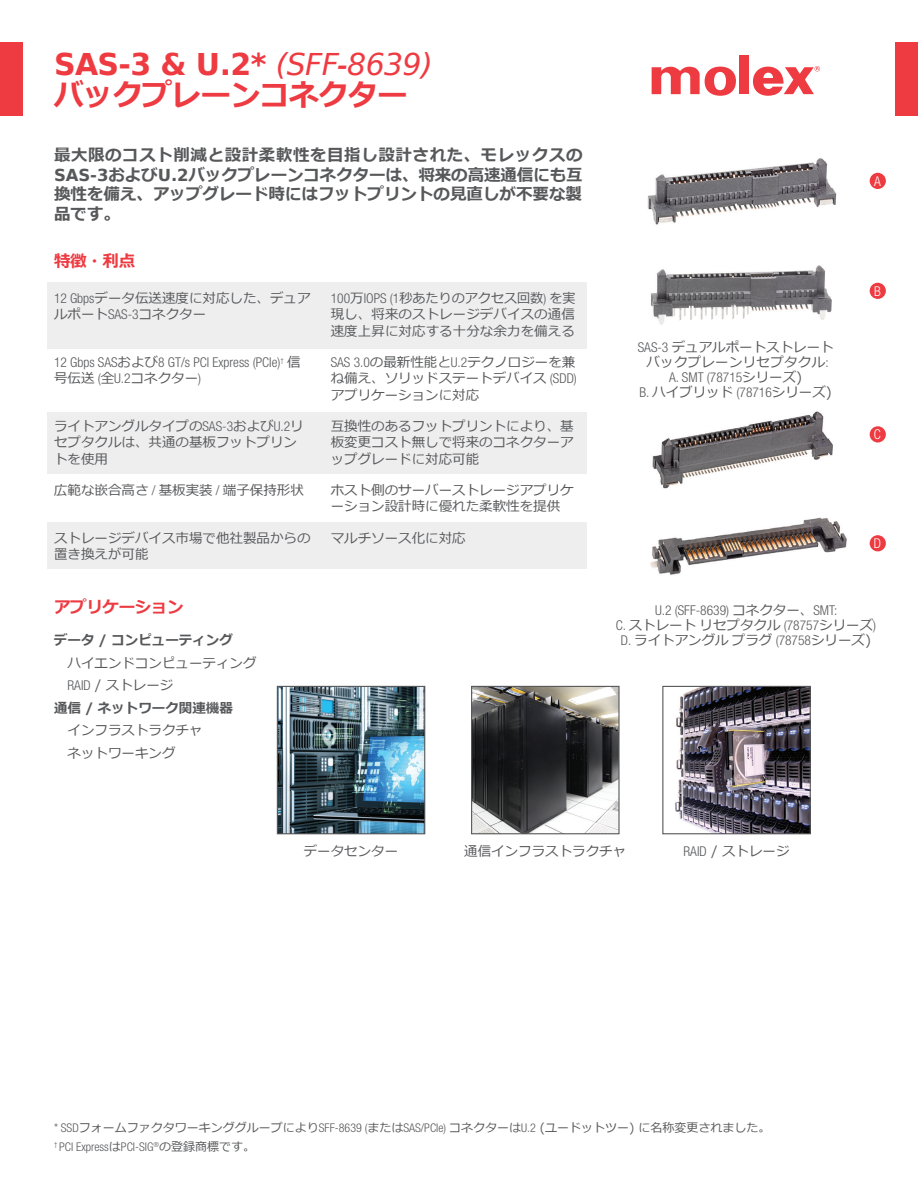
<style>
.page{position:relative;width:918px;height:1188px;background:#fff}
.page>*{position:absolute;margin:0;border:0;box-sizing:border-box;transform-origin:0 0}
.t1{font:700 30px "Bitstream Vera Sans";color:#ee3a41}
.t2{font:700 30px "Meiryo";letter-spacing:-.02em;color:#ee3a41}
.t3{font:700 16.5px/19.5px "Meiryo";color:#57585a;text-align:justify}
.t4{font:700 16.5px "Meiryo";letter-spacing:-.02em;color:#ee3a41}
.t5{font:13.5px/16.5px "Meiryo";color:#57585a}
.t6{font:300 condensed 13.5px "Helvetica Neue";color:#57585a}
.t7{font:13.5px/15px "Meiryo";letter-spacing:.02em;color:#57585a;text-align:center}
.t8{font:700 13.5px "Meiryo";color:#57585a}
.t9{font:300 condensed 13.5px "Helvetica Neue";color:#fff}
.t10{font:12px "Meiryo";color:#57585a}
.t11{font:300 condensed 12px "Helvetica Neue";color:#57585a}
.s1{font-weight:400;font-style:italic}
.s2{font-family:"Bitstream Vera Sans"}
.s3{font-family:"Helvetica Neue";font-weight:300;font-stretch:condensed}
.s4{font-family:"Meiryo";font-weight:400;font-stretch:normal}
</style>
<div class="page">
<img style="left:652px;top:411px;width:181px;height:78px">
<img style="left:650px;top:517px;width:197px;height:58px">
<img style="left:650px;top:265px;width:182px;height:60px">
<img style="left:647px;top:158px;width:190px;height:67px">
<div style="left:0;top:42px;width:23px;height:74px;background:#ee3a41"></div>
<div style="left:895px;top:42px;width:23px;height:74px;background:#ee3a41"></div>
<div style="left:47px;top:282px;width:540px;height:67px;background:#eeeeef"></div>
<div style="left:47px;top:412px;width:540px;height:62px;background:#eeeeef"></div>
<div style="left:47px;top:522px;width:540px;height:47px;background:#eeeeef"></div>
<img style="left:279px;top:688px;width:144px;height:144px">
<div style="left:277px;top:686px;width:148px;height:148px;border:1px solid #57585a"></div>
<img style="left:473px;top:688px;width:145px;height:144px">
<div style="left:471px;top:686px;width:149px;height:148px;border:1px solid #57585a"></div>
<img style="left:675px;top:688px;width:134px;height:144px">
<div style="left:662px;top:686px;width:149px;height:148px;border:1px solid #57585a"></div>
<div style="left:739px;top:56px;width:10px;height:38px;background:#ee3a41"></div>
<svg style="left:652px;top:66px;width:84px;height:30px"></svg>
<svg style="left:753px;top:66px;width:67px;height:30px"></svg>
<div style="left:870px;top:173px;width:16px;height:16px;background:#ee3a41;border-radius:50%"></div>
<div style="left:870px;top:283px;width:16px;height:16px;background:#ee3a41;border-radius:50%"></div>
<div style="left:870px;top:426px;width:16px;height:16px;background:#ee3a41;border-radius:50%"></div>
<div style="left:870px;top:535px;width:16px;height:16px;background:#ee3a41;border-radius:50%"></div>
<h1 class="t1" style="left:54px;top:47px;width:380px">SAS-3 &amp; U.2* <span class="s1">(SFF-8639)</span></h1>
<h1 class="t2" style="left:54px;top:78px;width:355px">バックプレーンコネクター</h1>
<p class="t3" style="left:54px;top:146px;width:530px">最大限のコスト削減と設計柔軟性を目指し設計された、モレックスの<span class="s2">SAS-3</span>および<span class="s2">U.2</span>バックプレーンコネクターは、将来の高速通信にも互換性を備え、アップグレード時にはフットプリントの見直しが不要な製品です。</p>
<p class="t4" style="left:54px;top:251px;width:83px">特徴・利点</p>
<p class="t5" style="left:54px;top:290px;width:258px"><span class="s3">12 Gbps</span>データ伝送速度に対応した、デュアルポート<span class="s3">SAS-3</span>コネクター</p>
<p class="t6" style="left:54px;top:354px;width:248px">12 Gbps SAS<span class="s4">および</span>8 GT/s PCI Express (PCIe)<sup>†</sup> <span class="s4">信</span></p>
<p class="t5" style="left:54px;top:370px;width:149px">号伝送 <span class="s3">(</span>全<span class="s3">U.2</span>コネクター<span class="s3">)</span></p>
<p class="t5" style="left:54px;top:418px;width:251px">ライトアングルタイプの<span class="s3">SAS-3</span>および<span class="s3">U.2</span>リセプタクルは、共通の基板フットプリントを使用</p>
<p class="t5" style="left:54px;top:482px;width:251px">広範な嵌合高さ <span class="s3">/</span> 基板実装 <span class="s3">/</span> 端子保持形状</p>
<p class="t5" style="left:54px;top:530px;width:258px">ストレージデバイス市場で他社製品からの置き換えが可能</p>
<p class="t4" style="left:54px;top:598px;width:131px">アプリケーション</p>
<p class="t8" style="left:54px;top:632px;width:180px">データ / コンピューティング</p>
<p class="t5" style="left:68px;top:655px;width:190px">ハイエンドコンピューティング</p>
<p class="t5" style="left:68px;top:677px;width:107px"><span class="s3">RAID</span> / ストレージ</p>
<p class="t8" style="left:54px;top:700px;width:180px">通信 / ネットワーク関連機器</p>
<p class="t5" style="left:68px;top:719px;width:136px;line-height:22.5px">インフラストラクチャネットワーキング</p>
<p class="t5" style="left:331px;top:290px;width:246px;text-align:justify"><span class="s3">100</span>万<span class="s3">IOPS (1</span>秒あたりのアクセス回数<span class="s3">)</span> を実現し、将来のストレージデバイスの通信速度上昇に対応する十分な余力を備える</p>
<p class="t5" style="left:331px;top:354px;width:248px;text-align:justify"><span class="s3">SAS 3.0</span>の最新性能と<span class="s3">U.2</span>テクノロジーを兼ね備え、ソリッドステートデバイス <span class="s3">(SDD)</span>アプリケーションに対応</p>
<p class="t5" style="left:331px;top:418px;width:244px;text-align:justify">互換性のあるフットプリントにより、基板変更コスト無しで将来のコネクターアップグレードに対応可能</p>
<p class="t5" style="left:331px;top:482px;width:244px">ホスト側のサーバーストレージアプリケーション設計時に優れた柔軟性を提供</p>
<p class="t5" style="left:331px;top:530px;width:136px">マルチソース化に対応</p>
<p class="t9" style="left:874px;top:173px;width:8px">A</p>
<p class="t7" style="left:638px;top:340px;width:197px"><span class="s3">SAS-3</span> デュアルポートストレートバックプレーンリセプタクル<span class="s3">:</span></p>
<p class="t6" style="left:669px;top:370px;width:135px">A. SMT (78715<span class="s4">シリーズ)</span></p>
<p class="t5" style="left:640px;top:384px;width:194px"><span class="s3">B.</span> ハイブリッド <span class="s3">(78716</span>シリーズ)</p>
<p class="t9" style="left:874px;top:283px;width:8px">B</p>
<p class="t9" style="left:874px;top:427px;width:9px">C</p>
<p class="t9" style="left:874px;top:536px;width:9px">D</p>
<p class="t6" style="left:655px;top:603px;width:184px">U.2 (SFF-8639) <span class="s4">コネクター、</span>SMT:</p>
<p class="t5" style="left:616px;top:618px;width:262px;line-height:15px;text-align:center"><span class="s3">C.</span> ストレートリセプタクル <span class="s3">(78757</span>シリーズ<span class="s3">)<br>D.</span> ライトアングルプラグ <span class="s3">(78758</span>シリーズ)</p>
<p class="t5" style="left:304px;top:843px;width:96px">データセンター</p>
<p class="t5" style="left:464px;top:843px;width:163px">通信インフラストラクチャ</p>
<p class="t5" style="left:684px;top:843px;width:107px"><span class="s3">RAID</span> / ストレージ</p>
<p class="t10" style="left:54px;top:1121px;width:718px"><span class="s3">* SSD</span>フォームファクタワーキンググループにより<span class="s3">SFF-8639 (</span>または<span class="s3">SAS/PCIe)</span> コネクターは<span class="s3">U.2</span> (ユードットツー) に名称変更されました。</p>
<p class="t11" style="left:54px;top:1140px;width:203px"><sup>†</sup> PCI Express<span class="s4">は</span>PCI-SIG<sup>®</sup><span class="s4">の登録商標です。</span></p>
</div>
